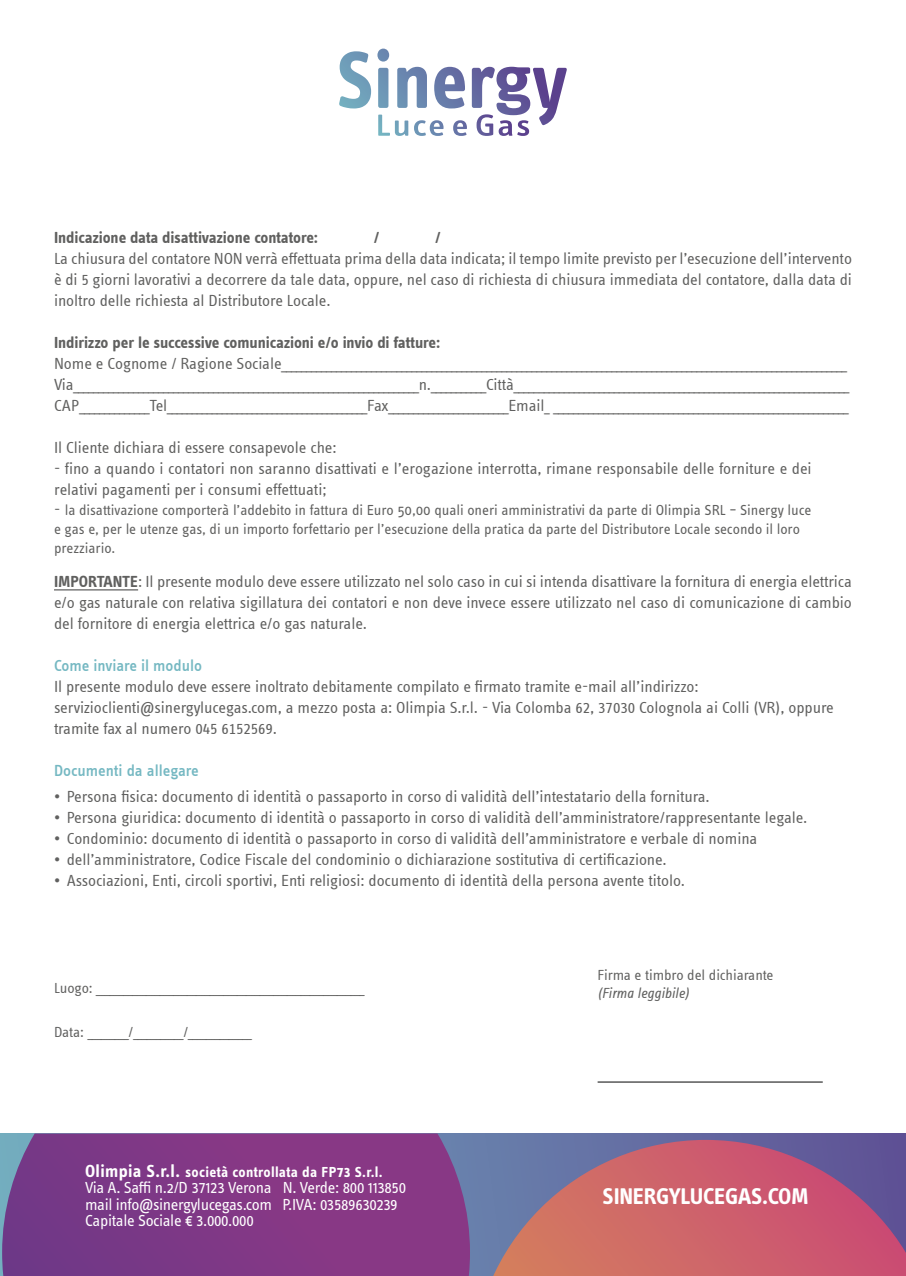
<style>
.page{position:relative;width:906px;height:1276px;background:#fff}
.page>*{position:absolute;margin:0;border:0;box-sizing:border-box;transform-origin:0 0}
.t1{font:700 23.55px "Info Text OT";letter-spacing:-.015em;color:#fff}
.t2{font:16.5px/21px "Info Text Offc";letter-spacing:-.005em;color:#60605f}
.t3{font:16.5px/16.5px "Info Text OT";letter-spacing:-.02em;color:#fff}
.t4{font:700 16.5px "Info Text Offc";letter-spacing:-.01em;color:#60605f}
.t5{font:500 16.5px "Info Text Offc";color:#75b8c2}
.t6{font:15px/19px "Info Text OT";letter-spacing:-.005em;color:#60605f}
.t7{font:15px "Info Text Offc";letter-spacing:-.005em;color:#60605f}
.t8{font:700 15px "Info Text OT";letter-spacing:.015em;color:#fff}
.t9{font:italic 15px "Info Text Offc";letter-spacing:-.005em;color:#60605f}
.s1{font-family:"Info Text Offc";font-size:16.5px}
.s2{font-family:"Info Text Offc"}
.s3{font-weight:700}
.s4{font-size:18px}
</style>
<div class="page">
<svg style="left:339px;top:49px;width:156px;height:59px"></svg>
<svg style="left:378px;top:115px;width:115px;height:21px"></svg>
<svg style="left:0;top:1133px;width:906px;height:143px;background:#646fa3"></svg>
<svg style="left:472px;top:1140px;width:434px;height:136px;background:#ae657b"></svg>
<svg style="left:2px;top:1133px;width:468px;height:143px;background:#7f3c87"></svg>
<hr style="left:54px;top:589px;width:84px;height:1px;background:#60605f">
<hr style="left:597px;top:1081px;width:225px;height:1px;background:#040505">
<p class="t4" style="left:54px;top:228px;width:266px">Indicazione data disattivazione contatore:</p>
<p class="t4" style="left:374px;top:228px;width:7px">/</p>
<p class="t4" style="left:435px;top:228px;width:7px">/</p>
<p class="t2" style="left:54px;top:248px;width:799px;text-align:justify">La chiusura del contatore NON verrà effettuata prima della data indicata; il tempo limite previsto per l’esecuzione dell’intervento è di 5 giorni lavorativi a decorrere da tale data, oppure, nel caso di richiesta di chiusura immediata del contatore, dalla data di inoltro delle richiesta al Distributore Locale.</p>
<p class="t4" style="left:54px;top:333px;width:388px">Indirizzo per le successive comunicazioni e/o invio di fatture:</p>
<p class="t2" style="left:54px;top:353px;width:796px">Nome e Cognome / Ragione Sociale_________________________________________________________________________________________________________________<br>Via_____________________________________________________________________n.___________Città___________________________________________________________________<br>CAP______________Tel________________________________________Fax________________________Email_ ___________________________________________________________</p>
<p class="t2" style="left:54px;top:437px;width:284px">Il Cliente dichiara di essere consapevole che:</p>
<p class="t2" style="left:54px;top:458px;width:759px">- fino a quando i contatori non saranno disattivati e l’erogazione interrotta, rimane responsabile delle forniture e dei relativi pagamenti per i consumi effettuati;</p>
<p class="t6" style="left:54px;top:499px;width:759px"><span class="s1">-</span> la disattivazione comporterà l’addebito in fattura di Euro 50,00 quali oneri amministrativi da parte di Olimpia SRL – Sinergy luce e gas e, per le utenze gas, di un importo forfettario per l’esecuzione della pratica da parte del Distributore Locale secondo il loro prezziario<span class="s2">.</span></p>
<p class="t2" style="left:54px;top:570px;width:799px;text-align:justify"><span class="s3">IMPORTANTE</span>: Il presente modulo deve essere utilizzato nel solo caso in cui si intenda disattivare la fornitura di energia elettrica e/o gas naturale con relativa sigillatura dei contatori e non deve invece essere utilizzato nel caso di comunicazione di cambio del fornitore di energia elettrica e/o gas naturale.</p>
<p class="t5" style="left:54px;top:656px;width:150px">Come inviare il modulo</p>
<p class="t2" style="left:54px;top:675px;width:781px">Il presente modulo deve essere inoltrato debitamente compilato e firmato tramite e-mail all’indirizzo: servizioclienti@sinergylucegas.com, a mezzo posta a: Olimpia S.r.l. - Via Colomba 62, 37030 Colognola ai Colli (VR), oppure tramite fax al numero 045 6152569.</p>
<p class="t5" style="left:54px;top:761px;width:146px">Documenti da allegare</p>
<p class="t2" style="left:54px;top:786px;width:657px">• Persona fisica: documento di identità o passaporto in corso di validità dell’intestatario della fornitura.</p>
<p class="t2" style="left:54px;top:807px;width:755px">• Persona giuridica: documento di identità o passaporto in corso di validità dell’amministratore/rappresentante legale.</p>
<p class="t2" style="left:54px;top:828px;width:705px">• Condominio: documento di identità o passaporto in corso di validità dell’amministratore e verbale di nomina</p>
<p class="t2" style="left:54px;top:849px;width:614px">• dell’amministratore, Codice Fiscale del condominio o dichiarazione sostitutiva di certificazione.</p>
<p class="t2" style="left:54px;top:870px;width:632px">• Associazioni, Enti, circoli sportivi, Enti religiosi: documento di identità della persona avente titolo.</p>
<p class="t7" style="left:54px;top:980px;width:312px">Luogo: ___________________________________________________________</p>
<p class="t7" style="left:54px;top:1024px;width:199px">Data: _________/___________/______________</p>
<p class="t8" style="left:85px;top:1162px;width:299px"><span class="s4">Olimpia S.r.l.</span> società controllata da FP73 S.r.l.</p>
<p class="t3" style="left:85px;top:1179px;width:322px">Via A. Saffi n.2/D 37123 Verona N. Verde: 800 113850 mail info@sinergylucegas.com P.IVA: 03589630239<br>Capitale Sociale € 3.000.000</p>
<p class="t7" style="left:597px;top:967px;width:177px">Firma e timbro del dichiarante</p>
<p class="t9" style="left:597px;top:985px;width:93px">(Firma leggibile)</p>
<h1 class="t1" style="left:602px;top:1181px;width:208px">SINERGYLUCEGAS.COM</h1>
</div>
